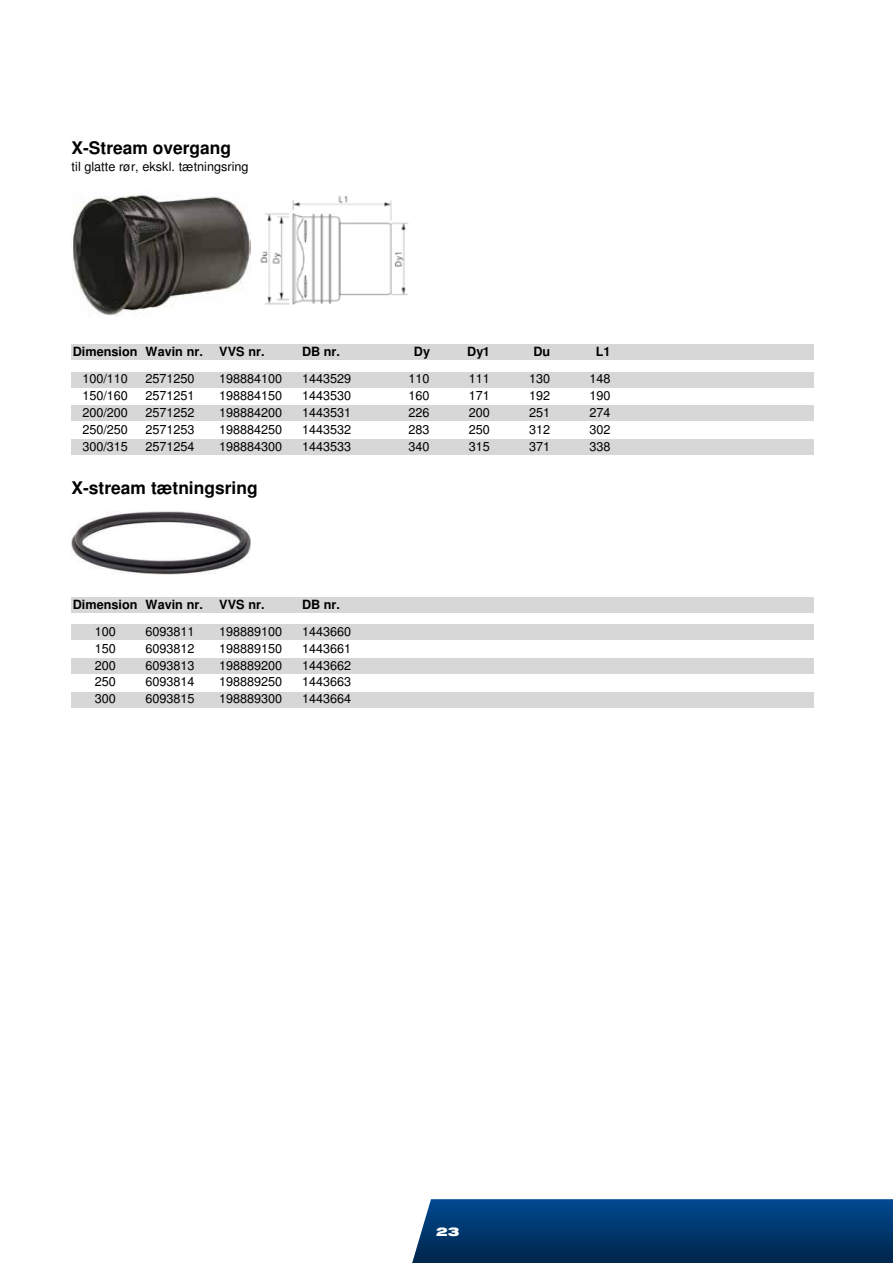
<style>
.page{position:relative;width:893px;height:1263px;background:#fff}
.page>*{position:absolute;margin:0;border:0;box-sizing:border-box;transform-origin:0 0}
.t1{font:700 17.4px "Helvetica";color:#000}
.t2{font:12.75px "Helvetica";letter-spacing:-.005em;color:#000}
.t3{font:700 12.75px "Helvetica";color:#000}
.t4{font:900 expanded 12px "Helvetica Neue";color:#fff}
</style>
<div class="page">
<svg style="left:412px;top:1199px;width:481px;height:64px;background:#053b70"></svg>
<img style="left:72px;top:195px;width:178px;height:121px">
<img style="left:260px;top:196px;width:148px;height:109px">
<div style="left:72px;top:344px;width:742px;height:16px;background:#d7d7d7"></div>
<div style="left:72px;top:372px;width:742px;height:15px;background:#d7d7d7"></div>
<div style="left:72px;top:406px;width:742px;height:15px;background:#d7d7d7"></div>
<div style="left:72px;top:439px;width:742px;height:15px;background:#d7d7d7"></div>
<img style="left:72px;top:511px;width:178px;height:63px">
<div style="left:72px;top:597px;width:742px;height:15px;background:#d7d7d7"></div>
<div style="left:72px;top:625px;width:742px;height:15px;background:#d7d7d7"></div>
<div style="left:72px;top:658px;width:742px;height:16px;background:#d7d7d7"></div>
<div style="left:72px;top:692px;width:742px;height:15px;background:#d7d7d7"></div>
<h1 class="t1" style="left:72px;top:141px;width:161px">X-Stream overgang</h1>
<p class="t2" style="left:72px;top:162px;width:179px">til glatte rør, ekskl. tætningsring</p>
<p class="t3" style="left:73px;top:346px;width:132px">Dimension Wavin nr.</p>
<p class="t3" style="left:219px;top:346px;width:47px">VVS nr.</p>
<p class="t3" style="left:302px;top:346px;width:39px">DB nr.</p>
<p class="t3" style="left:414px;top:346px;width:18px">Dy</p>
<p class="t3" style="left:467px;top:346px;width:24px">Dy1</p>
<p class="t3" style="left:533px;top:346px;width:18px">Du</p>
<p class="t3" style="left:596px;top:346px;width:16px">L1</p>
<p class="t2" style="left:82px;top:374px;width:47px">100/110</p>
<p class="t2" style="left:145px;top:374px;width:51px">2571250</p>
<p class="t2" style="left:219px;top:374px;width:65px">198884100</p>
<p class="t2" style="left:302px;top:374px;width:51px">1443529</p>
<p class="t2" style="left:408px;top:374px;width:23px">110</p>
<p class="t2" style="left:469px;top:374px;width:23px">111</p>
<p class="t2" style="left:529px;top:374px;width:23px">130</p>
<p class="t2" style="left:590px;top:374px;width:23px">148</p>
<p class="t2" style="left:82px;top:390px;width:47px">150/160</p>
<p class="t2" style="left:145px;top:390px;width:51px">2571251</p>
<p class="t2" style="left:219px;top:390px;width:65px">198884150</p>
<p class="t2" style="left:302px;top:390px;width:51px">1443530</p>
<p class="t2" style="left:408px;top:390px;width:23px">160</p>
<p class="t2" style="left:469px;top:390px;width:23px">171</p>
<p class="t2" style="left:529px;top:390px;width:23px">192</p>
<p class="t2" style="left:590px;top:390px;width:23px">190</p>
<p class="t2" style="left:82px;top:407px;width:47px">200/200</p>
<p class="t2" style="left:145px;top:407px;width:51px">2571252</p>
<p class="t2" style="left:219px;top:407px;width:65px">198884200</p>
<p class="t2" style="left:302px;top:407px;width:51px">1443531</p>
<p class="t2" style="left:408px;top:407px;width:23px">226</p>
<p class="t2" style="left:469px;top:407px;width:23px">200</p>
<p class="t2" style="left:529px;top:407px;width:23px">251</p>
<p class="t2" style="left:590px;top:407px;width:23px">274</p>
<p class="t2" style="left:82px;top:424px;width:47px">250/250</p>
<p class="t2" style="left:145px;top:424px;width:51px">2571253</p>
<p class="t2" style="left:219px;top:424px;width:65px">198884250</p>
<p class="t2" style="left:302px;top:424px;width:51px">1443532</p>
<p class="t2" style="left:408px;top:424px;width:23px">283</p>
<p class="t2" style="left:469px;top:424px;width:23px">250</p>
<p class="t2" style="left:529px;top:424px;width:23px">312</p>
<p class="t2" style="left:590px;top:424px;width:23px">302</p>
<p class="t2" style="left:82px;top:441px;width:47px">300/315</p>
<p class="t2" style="left:145px;top:441px;width:51px">2571254</p>
<p class="t2" style="left:219px;top:441px;width:65px">198884300</p>
<p class="t2" style="left:302px;top:441px;width:51px">1443533</p>
<p class="t2" style="left:408px;top:441px;width:23px">340</p>
<p class="t2" style="left:469px;top:441px;width:23px">315</p>
<p class="t2" style="left:529px;top:441px;width:23px">371</p>
<p class="t2" style="left:590px;top:441px;width:23px">338</p>
<h1 class="t1" style="left:72px;top:482px;width:188px">X-stream tætningsring</h1>
<p class="t3" style="left:73px;top:599px;width:132px">Dimension Wavin nr.</p>
<p class="t3" style="left:219px;top:599px;width:47px">VVS nr.</p>
<p class="t3" style="left:302px;top:599px;width:39px">DB nr.</p>
<p class="t2" style="left:95px;top:626px;width:23px">100</p>
<p class="t2" style="left:145px;top:626px;width:51px">6093811</p>
<p class="t2" style="left:219px;top:626px;width:65px">198889100</p>
<p class="t2" style="left:302px;top:626px;width:51px">1443660</p>
<p class="t2" style="left:95px;top:643px;width:23px">150</p>
<p class="t2" style="left:145px;top:643px;width:51px">6093812</p>
<p class="t2" style="left:219px;top:643px;width:65px">198889150</p>
<p class="t2" style="left:302px;top:643px;width:51px">1443661</p>
<p class="t2" style="left:95px;top:660px;width:23px">200</p>
<p class="t2" style="left:145px;top:660px;width:51px">6093813</p>
<p class="t2" style="left:219px;top:660px;width:65px">198889200</p>
<p class="t2" style="left:302px;top:660px;width:51px">1443662</p>
<p class="t2" style="left:95px;top:677px;width:23px">250</p>
<p class="t2" style="left:145px;top:677px;width:51px">6093814</p>
<p class="t2" style="left:219px;top:677px;width:65px">198889250</p>
<p class="t2" style="left:302px;top:677px;width:51px">1443663</p>
<p class="t2" style="left:95px;top:694px;width:23px">300</p>
<p class="t2" style="left:145px;top:694px;width:51px">6093815</p>
<p class="t2" style="left:219px;top:694px;width:65px">198889300</p>
<p class="t2" style="left:302px;top:694px;width:51px">1443664</p>
<p class="t4" style="left:436px;top:1224px;width:25px">23</p>
</div>
